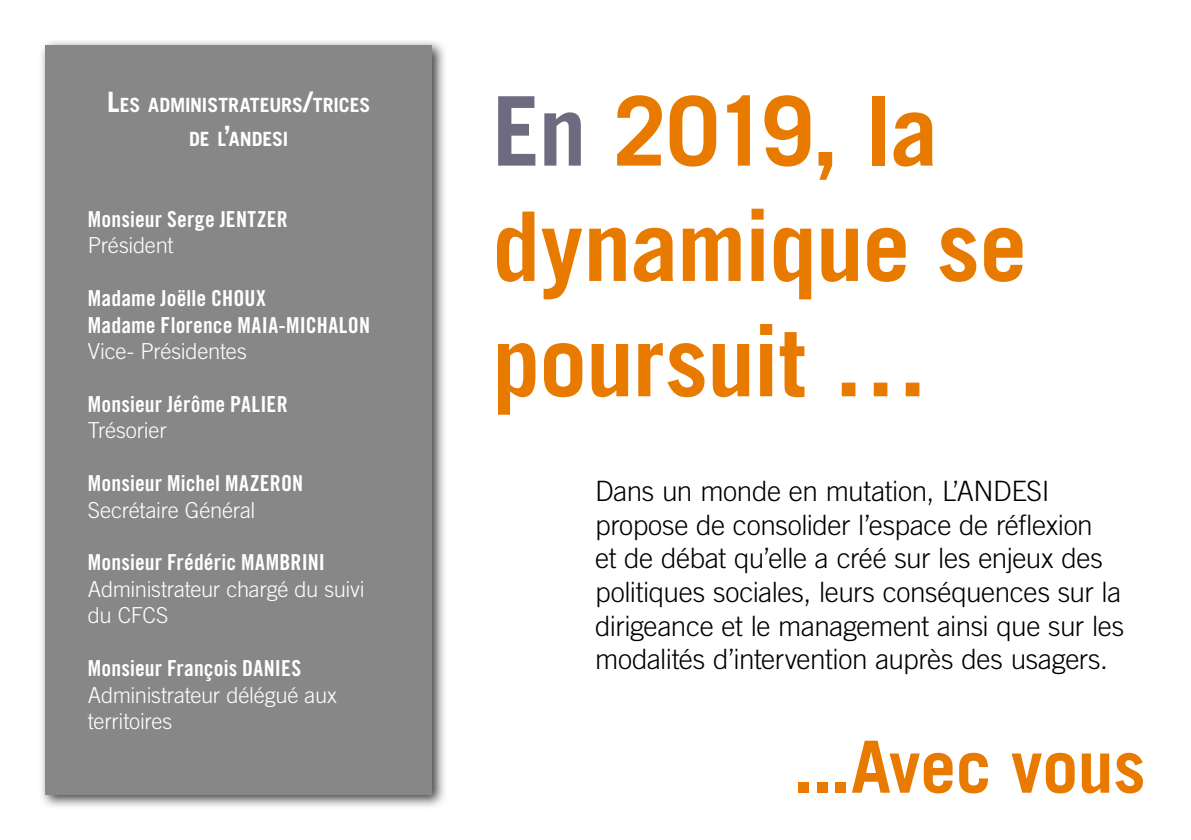
<style>
.page{position:relative;width:1191px;height:840px;background:#fff}
.page>*{position:absolute;margin:0;border:0;box-sizing:border-box;transform-origin:0 0}
.t1{font:700 96px/115.2px "Trade Gothic LT Std";letter-spacing:-.015em;color:#e87a00}
.t2{font:700 72px "Trade Gothic LT Std";letter-spacing:-.01em;color:#e87a00}
.t3{font:300 28px/33.6px "Trade Gothic";letter-spacing:-.015em;color:#000}
.t4{font:22px/26.4px "Trade Gothic Bold Cond Twenty";letter-spacing:.005em;color:#fff}
.t5{font:300 22px/26.4px "Trade Gothic";letter-spacing:-.015em;color:#fff}
.t6{font:700 19.6px/33.6px "Trade Gothic";letter-spacing:-.005em;color:#fff;text-align:center}
.s1{font-size:28px}
.s2{color:#6e6a80}
</style>
<div class="page">
<div style="left:38px;top:39px;width:409px;height:769px;background:#000;opacity:.75"></div>
<div style="left:45px;top:46px;width:387px;height:748px;background:#888787"></div>
<p class="t6" style="left:107px;top:88px;width:265px"><span class="s1">L</span>ES ADMINISTRATEURS<span class="s1">/</span>TRICES<br>DE L<span class="s1">’</span>ANDESI</p>
<p class="t4" style="left:88px;top:205px;width:201px">Monsieur Serge JENTZER</p>
<p class="t5" style="left:88px;top:232px;width:87px">Président</p>
<p class="t4" style="left:88px;top:285px;width:284px">Madame Joëlle CHOUX<br>Madame Florence MAIA-MICHALON</p>
<p class="t5" style="left:88px;top:337px;width:160px">Vice- Présidentes</p>
<p class="t4" style="left:88px;top:390px;width:201px">Monsieur Jérôme PALIER</p>
<p class="t5" style="left:88px;top:416px;width:80px">Trésorier</p>
<p class="t4" style="left:88px;top:469px;width:217px">Monsieur Michel MAZERON</p>
<p class="t5" style="left:88px;top:496px;width:169px">Secrétaire Général</p>
<p class="t4" style="left:88px;top:549px;width:239px">Monsieur Frédéric MAMBRINI</p>
<p class="t5" style="left:88px;top:575px;width:278px">Administrateur chargé du suivi du CFCS</p>
<p class="t4" style="left:88px;top:654px;width:215px">Monsieur François DANIES</p>
<p class="t5" style="left:88px;top:680px;width:251px">Administrateur délégué aux territoires</p>
<h1 class="t1" style="left:492px;top:72px;width:536px"><span class="s2">En</span> 2019, la dynamique se poursuit …</h1>
<p class="t3" style="left:595px;top:473px;width:530px">Dans un monde en mutation, L’ANDESI propose de consolider l’espace de réflexion<br>et de débat qu’elle a créé sur les enjeux des politiques sociales, leurs conséquences sur la dirigeance et le management ainsi que sur les modalités d’intervention auprès des usagers.</p>
<h2 class="t2" style="left:794px;top:722px;width:353px">...Avec vous</h2>
</div>
